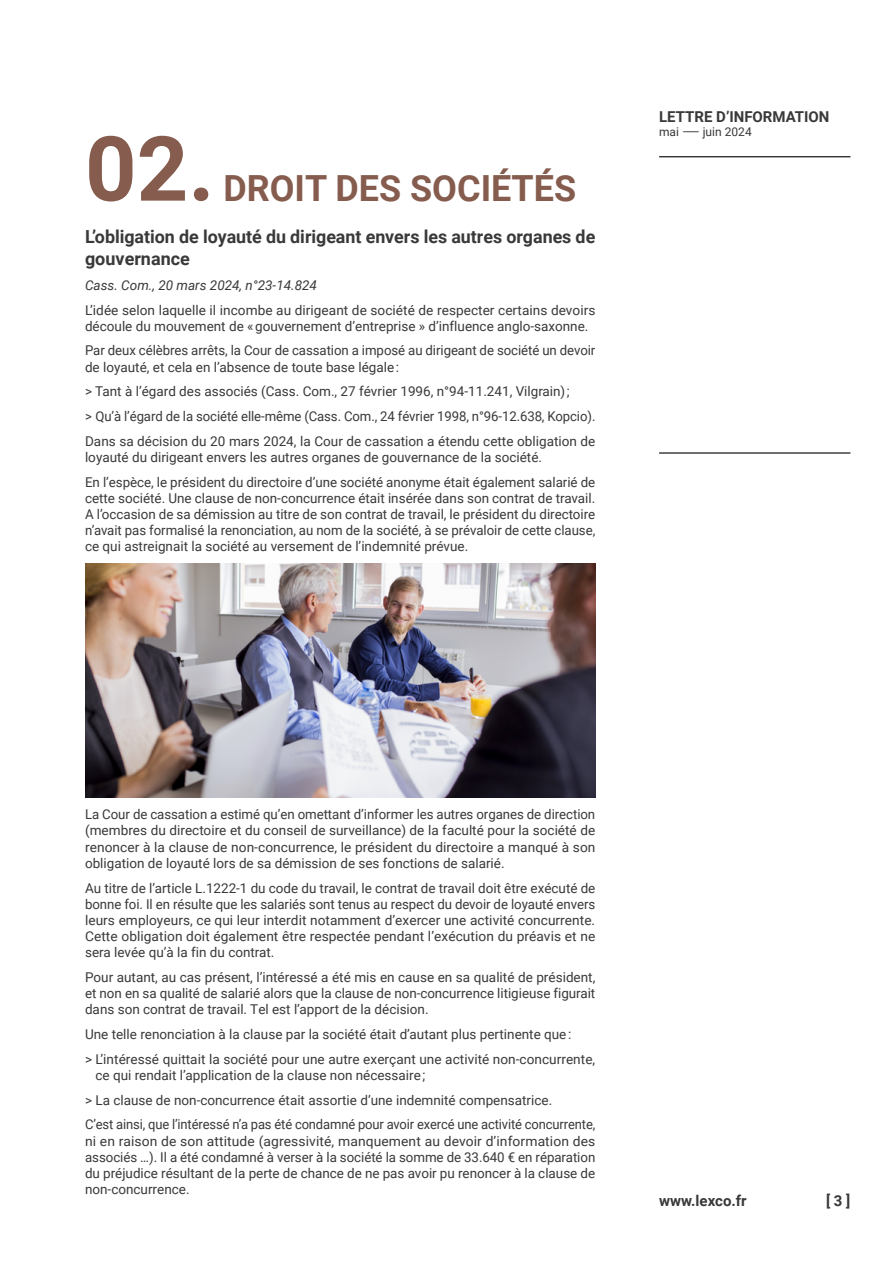
<style>
.page{position:relative;width:893px;height:1263px;background:#fff}
.page>*{position:absolute;margin:0;border:0;box-sizing:border-box;transform-origin:0 0}
.t1{font:700 90px "Roboto";color:#855c4d}
.t2{font:700 36px "Roboto";color:#855c4d}
.t3{font:700 18px/21.6px "Roboto";color:#393939}
.t4{font:700 15px "Roboto";color:#393939}
.t5{font:13.5px/16.2px "Roboto";color:#393939}
.t6{font:italic 13.5px "Roboto";color:#393939}
.t7{font:12px "Roboto";color:#393939}
</style>
<div class="page">
<img style="left:85px;top:563px;width:510px;height:234px">
<hr style="left:659px;top:156px;width:191px;height:1px;background:#000">
<hr style="left:659px;top:452px;width:191px;height:2px;background:#000">
<h1 class="t1" style="left:85px;top:106px;width:131px">02.</h1>
<h2 class="t2" style="left:223px;top:163px;width:354px">DROIT DES SOCIÉTÉS</h2>
<h3 class="t3" style="left:85px;top:226px;width:512px">L’obligation de loyauté du dirigeant envers les autres organes de gouvernance</h3>
<p class="t6" style="left:85px;top:276px;width:233px">Cass. Com., 20 mars 2024, n°23-14.824</p>
<p class="t5" style="left:85px;top:301px;width:512px">L’idée selon laquelle il incombe au dirigeant de société de respecter certains devoirs découle du mouvement de « gouvernement d’entreprise » d’influence anglo-saxonne.</p>
<p class="t5" style="left:85px;top:342px;width:512px">Par deux célèbres arrêts, la Cour de cassation a imposé au dirigeant de société un devoir de loyauté, et cela en l’absence de toute base légale :</p>
<p class="t5" style="left:85px;top:379px;width:512px;line-height:24.8px">&gt; Tant à l’égard des associés (Cass. Com., 27 février 1996, n°94-11.241, Vilgrain) ;<br>&gt; Qu’à l’égard de la société elle-même (Cass. Com., 24 février 1998, n°96-12.638, Kopcio).<br>Dans sa décision du 20 mars 2024, la Cour de cassation a étendu cette obligation de</p>
<p class="t5" style="left:85px;top:444px;width:512px;line-height:24.8px">loyauté du dirigeant envers les autres organes de gouvernance de la société.<br>En l’espèce, le président du directoire d’une société anonyme était également salarié de</p>
<p class="t5" style="left:85px;top:489px;width:512px;text-align:justify">cette société. Une clause de non-concurrence était insérée dans son contrat de travail.<br>A l’occasion de sa démission au titre de son contrat de travail, le président du directoire n’avait pas formalisé la renonciation, au nom de la société, à se prévaloir de cette clause, ce qui astreignait la société au versement de l’indemnité prévue.</p>
<p class="t4" style="left:659px;top:106px;width:172px">LETTRE D’INFORMATION</p>
<p class="t7" style="left:659px;top:124px;width:94px">mai ⸺ juin 2024</p>
<p class="t5" style="left:85px;top:806px;width:512px;text-align:justify">La Cour de cassation a estimé qu’en omettant d’informer les autres organes de direction (membres du directoire et du conseil de surveillance) de la faculté pour la société de renoncer à la clause de non-concurrence, le président du directoire a manqué à son obligation de loyauté lors de sa démission de ses fonctions de salarié.</p>
<p class="t5" style="left:85px;top:879px;width:512px;text-align:justify">Au titre de l’article L.1222-1 du code du travail, le contrat de travail doit être exécuté de bonne foi. Il en résulte que les salariés sont tenus au respect du devoir de loyauté envers leurs employeurs, ce qui leur interdit notamment d’exercer une activité concurrente.<br>Cette obligation doit également être respectée pendant l’exécution du préavis et ne sera levée qu’à la fin du contrat.</p>
<p class="t5" style="left:85px;top:969px;width:512px;text-align:justify">Pour autant, au cas présent, l’intéressé a été mis en cause en sa qualité de président, et non en sa qualité de salarié alors que la clause de non-concurrence litigieuse figurait dans son contrat de travail. Tel est l’apport de la décision.</p>
<p class="t5" style="left:85px;top:1021px;width:512px;line-height:24.8px">Une telle renonciation à la clause par la société était d’autant plus pertinente que :<br>&gt; L’intéressé quittait la société pour une autre exerçant une activité non-concurrente,</p>
<p class="t5" style="left:85px;top:1062px;width:512px;line-height:24.8px;text-indent:10px">ce qui rendait l’application de la clause non nécessaire ;<br>&gt; La clause de non-concurrence était assortie d’une indemnité compensatrice.<br>C’est ainsi, que l’intéressé n’a pas été condamné pour avoir exercé une activité concurrente,</p>
<p class="t5" style="left:85px;top:1132px;width:512px;text-align:justify">ni en raison de son attitude (agressivité, manquement au devoir d’information des associés …). Il a été condamné à verser à la société la somme de 33.640 € en réparation du préjudice résultant de la perte de chance de ne pas avoir pu renoncer à la clause de non-concurrence.</p>
<p class="t4" style="left:659px;top:1190px;width:89px">www.lexco.fr</p>
<p class="t4" style="left:826px;top:1190px;width:26px">[ 3 ]</p>
</div>
